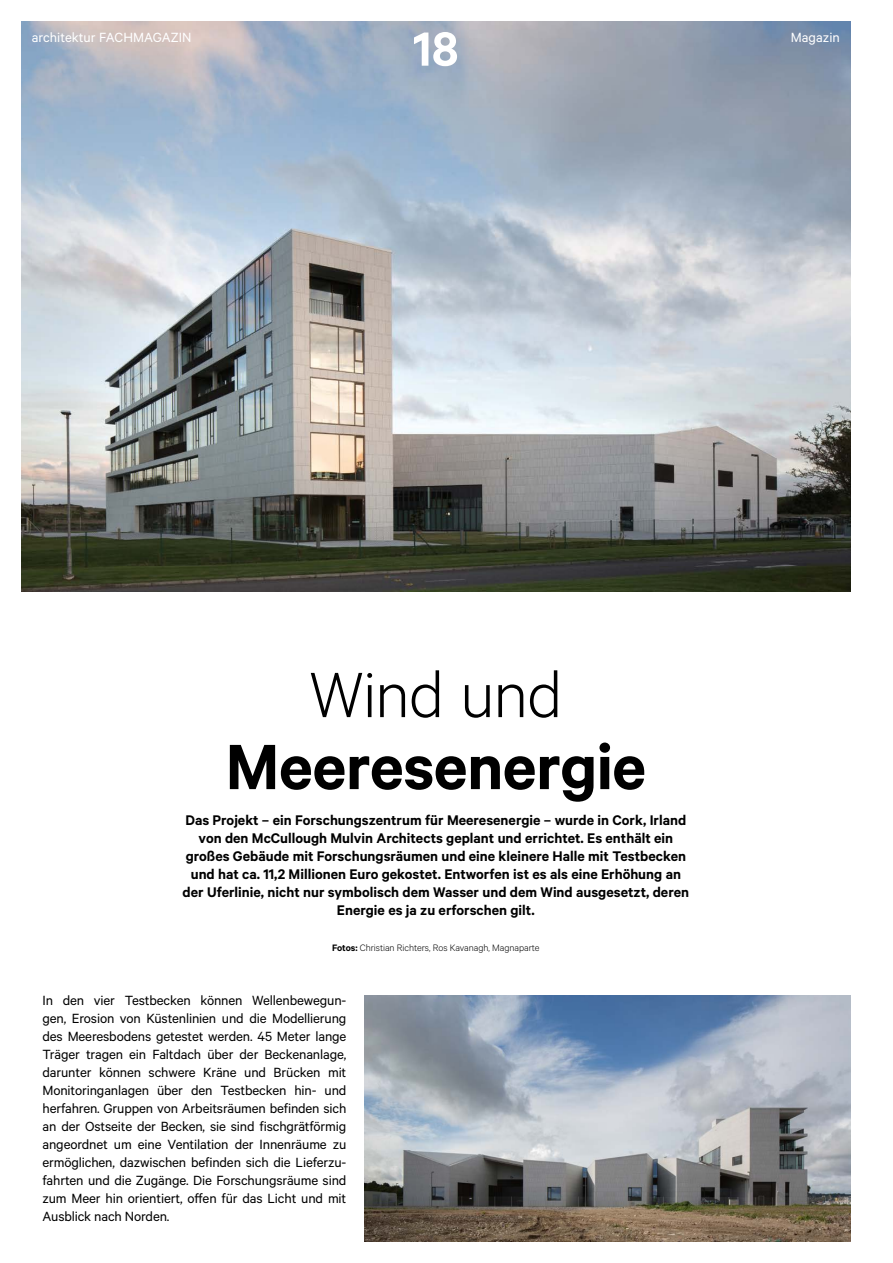
<style>
.page{position:relative;width:893px;height:1263px;background:#fff}
.page>*{position:absolute;margin:0;border:0;box-sizing:border-box;transform-origin:0 0}
.t1{font:600 72px "Calibre";letter-spacing:-.01em;color:#000}
.t2{font:300 72px "Calibre";letter-spacing:-.015em;color:#000}
.t3{font:600 54px "Metric";color:#fff}
.t4{font:600 15.75px/18px "Calibre";color:#000;text-align:center}
.t5{font:15px/18px "Calibre";letter-spacing:-.01em;color:#000;text-align:justify}
.t6{font:15px "Calibre";color:#fff}
.t7{font:300 10.5px "Calibre";letter-spacing:-.005em;color:#000}
.s1{font-weight:600}
</style>
<div class="page">
<img style="left:21px;top:21px;width:829px;height:570px">
<img style="left:364px;top:995px;width:486px;height:247px">
<p class="t6" style="left:32px;top:28px;width:161px">architektur FACHMAGAZIN</p>
<p class="t6" style="left:791px;top:28px;width:51px">Magazin</p>
<h2 class="t3" style="left:413px;top:17px;width:47px">18</h2>
<h1 class="t2" style="left:309px;top:653px;width:255px">Wind und</h1>
<h1 class="t1" style="left:226px;top:724px;width:422px">Meeresenergie</h1>
<p class="t4" style="left:183px;top:811px;width:508px">Das Projekt – ein Forschungszentrum für Meeresenergie – wurde in Cork, Irland von den McCullough Mulvin Architects geplant und errichtet. Es enthält ein großes Gebäude mit Forschungsräumen und eine kleinere Halle mit Testbecken und hat ca. 11,2 Millionen Euro gekostet. Entworfen ist es als eine Erhöhung an der Uferlinie, nicht nur symbolisch dem Wasser und dem Wind ausgesetzt, deren Energie es ja zu erforschen gilt.</p>
<p class="t7" style="left:332px;top:942px;width:209px"><span class="s1">Fotos:</span> Christian Richters, Ros Kavanagh, Magnaparte</p>
<p class="t5" style="left:43px;top:991px;width:305px">In den vier Testbecken können Wellenbewegun&shy;gen, Erosion von Küstenlinien und die Modellierung des Meeresbodens getestet werden. 45 Meter lange Träger tragen ein Faltdach über der Beckenanlage, darunter können schwere Kräne und Brücken mit Monitoringanlagen über den Testbecken hin- und herfahren. Gruppen von Arbeitsräumen befinden sich an der Ostseite der Becken, sie sind fischgrätförmig angeordnet um eine Ventilation der Innenräume zu ermöglichen, dazwischen befinden sich die Lieferzu&shy;fahrten und die Zugänge. Die Forschungsräume sind zum Meer hin orientiert, offen für das Licht und mit Ausblick nach Norden.</p>
</div>
